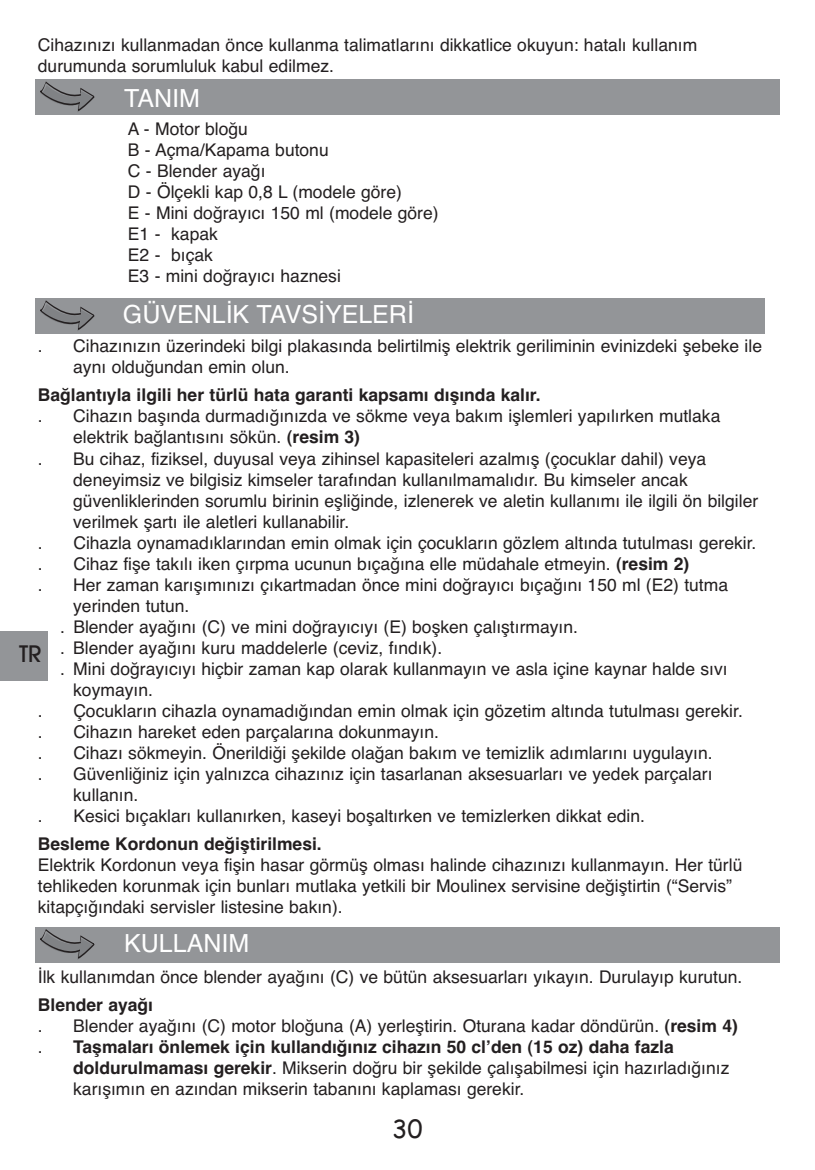
<style>
.page{position:relative;width:815px;height:1170px;background:#fff}
.page>*{position:absolute;margin:0;border:0;box-sizing:border-box;transform-origin:0 0}
.t1{font:25px "Helvetica";color:#fff}
.t2{font:25px "Comic Sans MS";color:#231f20}
.t3{font:500 22.5px "Avant Garde";color:#231f20}
.t4{font:17.5px/21px "Helvetica";color:#231f20}
.t5{font:700 17.5px "Helvetica";color:#231f20}
.s1{font-weight:700}
</style>
<div class="page">
<div style="left:35px;top:79px;width:745px;height:36px;background:#939598"></div>
<svg style="left:40px;top:81px;width:54px;height:31px"></svg>
<div style="left:35px;top:298px;width:730px;height:35px;background:#939598"></div>
<svg style="left:40px;top:300px;width:54px;height:31px"></svg>
<div style="left:35px;top:926px;width:745px;height:36px;background:#939598"></div>
<svg style="left:40px;top:929px;width:54px;height:30px"></svg>
<div style="left:0;top:631px;width:48px;height:49px;background:#939598"></div>
<p class="t4" style="left:38px;top:35px;width:661px">Cihazınızı kullanmadan önce kullanma talimatlarını dikkatlice okuyun: hatalı kullanım durumunda sorumluluk kabul edilmez.</p>
<h1 class="t1" style="left:124px;top:84px;width:77px">TANIM</h1>
<p class="t4" style="left:128px;top:119px;width:312px">A - Motor bloğu<br>B - Açma/Kapama butonu<br>C - Blender ayağı<br>D - Ölçekli kap 0,8 L (modele göre)<br>E - Mini doğrayıcı 150 ml (modele göre)<br>E1 - kapak<br>E2 - bıçak<br>E3 - mini doğrayıcı haznesi</p>
<h1 class="t1" style="left:123px;top:300px;width:293px">GÜVENLİK TAVSİYELERİ</h1>
<p class="t4" style="left:38px;top:336px;width:6px">.</p>
<p class="t4" style="left:73px;top:336px;width:690px">Cihazınızın üzerindeki bilgi plakasında belirtilmiş elektrik geriliminin evinizdeki şebeke ile aynı olduğundan emin olun.</p>
<p class="t5" style="left:38px;top:385px;width:504px">Bağlantıyla ilgili her türlü hata garanti kapsamı dışında kalır.</p>
<p class="t4" style="left:38px;top:406px;width:6px">.</p>
<p class="t4" style="left:73px;top:406px;width:649px">Cihazın başında durmadığınızda ve sökme veya bakım işlemleri yapılırken mutlaka elektrik bağlantısını sökün. <span class="s1">(resim 3)</span></p>
<p class="t4" style="left:38px;top:448px;width:6px">.</p>
<p class="t4" style="left:73px;top:448px;width:686px">Bu cihaz, fiziksel, duyusal veya zihinsel kapasiteleri azalmış (çocuklar dahil) veya deneyimsiz ve bilgisiz kimseler tarafından kullanılmamalıdır. Bu kimseler ancak güvenliklerinden sorumlu birinin eşliğinde, izlenerek ve aletin kullanımı ile ilgili ön bilgiler verilmek şartı ile aletleri kullanabilir.</p>
<p class="t4" style="left:38px;top:532px;width:6px">.</p>
<p class="t4" style="left:73px;top:532px;width:685px">Cihazla oynamadıklarından emin olmak için çocukların gözlem altında tutulması gerekir.</p>
<p class="t4" style="left:38px;top:553px;width:6px">.</p>
<p class="t4" style="left:73px;top:553px;width:618px">Cihaz fişe takılı iken çırpma ucunun bıçağına elle müdahale etmeyin. <span class="s1">(resim 2)</span></p>
<p class="t4" style="left:38px;top:574px;width:6px">.</p>
<p class="t4" style="left:73px;top:574px;width:656px">Her zaman karışımınızı çıkartmadan önce mini doğrayıcı bıçağını 150 ml (E2) tutma</p>
<p class="t4" style="left:73px;top:595px;width:118px">yerinden tutun.</p>
<p class="t4" style="left:60px;top:616px;width:519px">. Blender ayağını (C) ve mini doğrayıcıyı (E) boşken çalıştırmayın.</p>
<p class="t4" style="left:60px;top:637px;width:384px">. Blender ayağını kuru maddelerle (ceviz, fındık).</p>
<p class="t4" style="left:60px;top:658px;width:669px">. Mini doğrayıcıyı hiçbir zaman kap olarak kullanmayın ve asla içine kaynar halde sıvı</p>
<p class="t4" style="left:73px;top:679px;width:81px">koymayın.</p>
<p class="t4" style="left:38px;top:700px;width:6px">.</p>
<p class="t4" style="left:73px;top:700px;width:671px">Çocukların cihazla oynamadığından emin olmak için gözetim altında tutulması gerekir.</p>
<p class="t4" style="left:38px;top:721px;width:6px">.</p>
<p class="t4" style="left:73px;top:721px;width:367px">Cihazın hareket eden parçalarına dokunmayın.</p>
<p class="t4" style="left:38px;top:742px;width:6px">.</p>
<p class="t3" style="left:19px;top:645px;width:24px">TR</p>
<p class="t4" style="left:73px;top:742px;width:641px">Cihazı sökmeyin. Önerildiği şekilde olağan bakım ve temizlik adımlarını uygulayın.</p>
<p class="t4" style="left:38px;top:763px;width:6px">.</p>
<p class="t4" style="left:73px;top:763px;width:641px">Güvenliğiniz için yalnızca cihazınız için tasarlanan aksesuarları ve yedek parçaları kullanın.</p>
<p class="t4" style="left:38px;top:805px;width:6px">.</p>
<p class="t4" style="left:73px;top:805px;width:573px">Kesici bıçakları kullanırken, kaseyi boşaltırken ve temizlerken dikkat edin.</p>
<p class="t5" style="left:38px;top:833px;width:285px">Besleme Kordonun değiştirilmesi.</p>
<p class="t4" style="left:38px;top:854px;width:706px">Elektrik Kordonun veya fişin hasar görmüş olması halinde cihazınızı kullanmayın. Her türlü tehlikeden korunmak için bunları mutlaka yetkili bir Moulinex servisine değiştirtin (“Servis” kitapçığındaki servisler listesine bakın).</p>
<h1 class="t1" style="left:124px;top:928px;width:127px">KULLANIM</h1>
<p class="t4" style="left:38px;top:966px;width:706px">İlk kullanımdan önce blender ayağını (C) ve bütün aksesuarları yıkayın. Durulayıp kurutun.</p>
<p class="t5" style="left:38px;top:994px;width:117px">Blender ayağı</p>
<p class="t4" style="left:38px;top:1015px;width:6px">.</p>
<p class="t4" style="left:73px;top:1015px;width:666px">Blender ayağını (C) motor bloğuna (A) yerleştirin. Oturana kadar döndürün. <span class="s1">(resim 4)</span></p>
<p class="t4" style="left:38px;top:1036px;width:6px">.</p>
<p class="t4" style="left:73px;top:1036px;width:658px"><span class="s1">Taşmaları önlemek için kullandığınız cihazın 50 clʼden (15 oz) daha fazla doldurulmaması gerekir</span>. Mikserin doğru bir şekilde çalışabilmesi için hazırladığınız karışımın en azından mikserin tabanını kaplaması gerekir.</p>
<h1 class="t2" style="left:392px;top:1114px;width:32px">30</h1>
</div>
